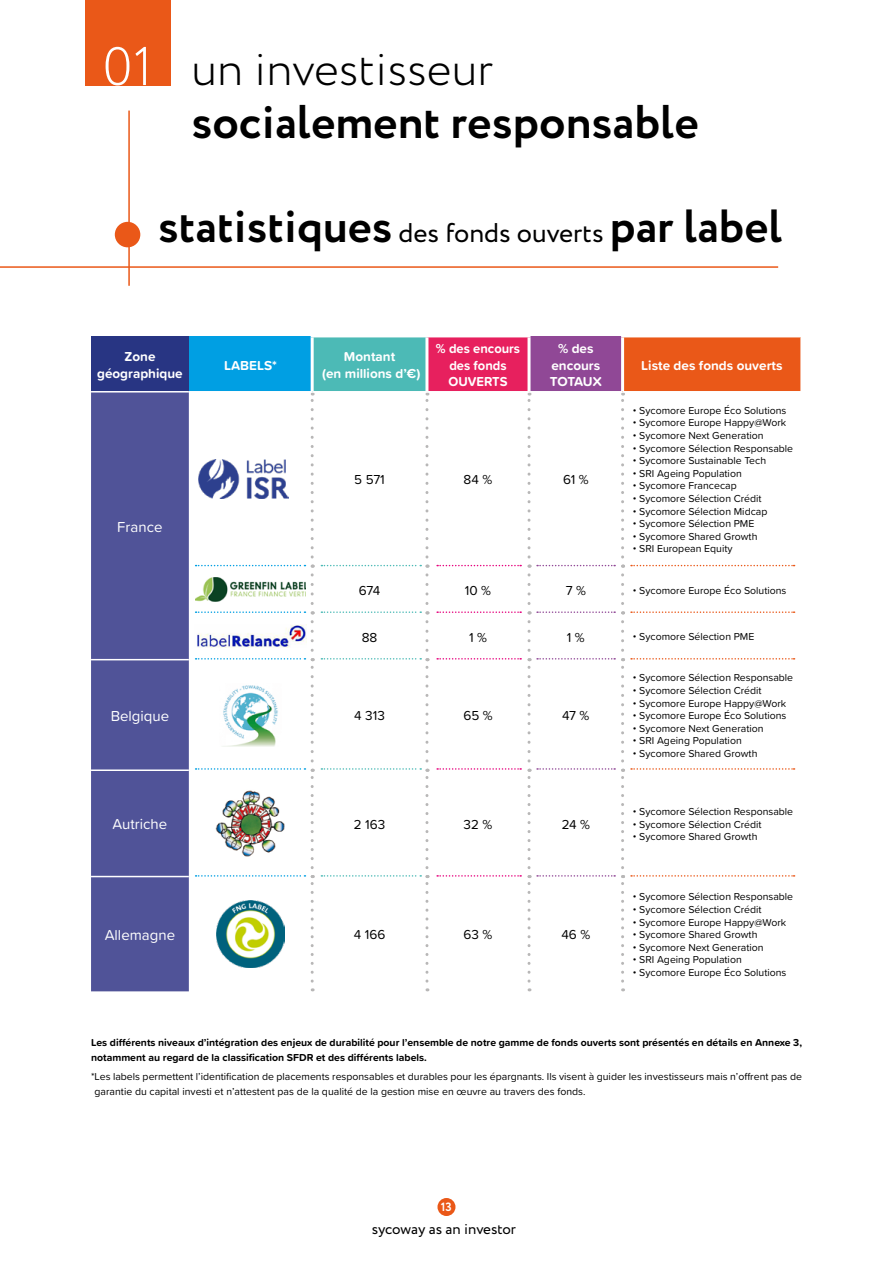
<style>
.page{position:relative;width:893px;height:1263px;background:#fff}
.page>*{position:absolute;margin:0;border:0;box-sizing:border-box;transform-origin:0 0}
.t1{font:700 47.25px/52.5px "Circe";color:#000}
.t2{font:700 46.5px "Circe";color:#000}
.t3{font:15px "Proxima Soft";color:#fff}
.t4{font:15px "Circe";color:#000}
.t5{font:700 13.5px/16.2px "Proxima Soft";color:#fff;text-align:center}
.t6{font:13.5px "Proxima Soft";color:#000}
.t7{font:700 13.5px/16.2px "Proxima Soft";color:#fff;text-align:center;scale:.96 1}
.t8{font:700 12px "Circe";color:#fff}
.t9{font:10.5px/15px "Proxima Soft";color:#000}
.t10{font:700 10.5px/15px "Proxima Soft";color:#000}
.s1{font-weight:300;font-size:54px;color:#fff}
.s2{font-weight:300}
.s3{font-weight:400;font-size:27px}
</style>
<div class="page">
<div style="left:437px;top:1198px;width:18px;height:18px;background:#ea5818;border-radius:50%"></div>
<div style="left:85px;top:0;width:85px;height:85px;background:#ea5818"></div>
<hr style="left:128px;top:111px;width:2px;height:175px;background:#ea5818">
<div style="left:115px;top:222px;width:25px;height:25px;background:#ea5818;border-radius:50%"></div>
<hr style="left:0;top:266px;width:778px;height:2px;background:#ea5818">
<div style="left:91px;top:337px;width:98px;height:55px;background:#283583"></div>
<div style="left:189px;top:337px;width:123px;height:55px;background:#009fe3"></div>
<div style="left:312px;top:337px;width:115px;height:55px;background:#4cbab6"></div>
<div style="left:427px;top:337px;width:102px;height:55px;background:#e7205e"></div>
<div style="left:529px;top:337px;width:94px;height:55px;background:#904896"></div>
<div style="left:623px;top:337px;width:178px;height:55px;background:#ea5818"></div>
<div style="left:91px;top:392px;width:98px;height:599px;background:#505398"></div>
<hr style="left:91px;top:659px;width:98px;height:1px;background:#fff">
<hr style="left:91px;top:769px;width:98px;height:2px;background:#fff">
<hr style="left:91px;top:876px;width:98px;height:1px;background:#fff">
<svg style="left:311px;top:392px;width:3px;height:165px"></svg>
<svg style="left:425px;top:392px;width:3px;height:165px"></svg>
<svg style="left:527px;top:392px;width:3px;height:165px"></svg>
<svg style="left:621px;top:392px;width:3px;height:165px"></svg>
<svg style="left:311px;top:565px;width:3px;height:38px"></svg>
<svg style="left:527px;top:565px;width:3px;height:38px"></svg>
<svg style="left:621px;top:565px;width:3px;height:38px"></svg>
<svg style="left:311px;top:611px;width:3px;height:39px"></svg>
<svg style="left:527px;top:611px;width:3px;height:39px"></svg>
<svg style="left:621px;top:611px;width:3px;height:39px"></svg>
<svg style="left:311px;top:658px;width:3px;height:103px"></svg>
<svg style="left:527px;top:658px;width:3px;height:103px"></svg>
<svg style="left:621px;top:658px;width:3px;height:103px"></svg>
<svg style="left:311px;top:769px;width:3px;height:99px"></svg>
<svg style="left:527px;top:769px;width:3px;height:99px"></svg>
<svg style="left:621px;top:769px;width:3px;height:99px"></svg>
<svg style="left:311px;top:875px;width:3px;height:106px"></svg>
<svg style="left:527px;top:875px;width:3px;height:106px"></svg>
<svg style="left:621px;top:875px;width:3px;height:106px"></svg>
<hr style="left:91px;top:391px;width:98px;height:1px;background:#fff">
<hr style="left:189px;top:391px;width:123px;height:1px;background:#fff">
<hr style="left:312px;top:391px;width:115px;height:1px;background:#fff">
<hr style="left:427px;top:391px;width:102px;height:1px;background:#fff">
<hr style="left:529px;top:391px;width:94px;height:1px;background:#fff">
<hr style="left:800px;top:337px;width:2px;height:54px;background:#fff">
<hr style="left:623px;top:391px;width:179px;height:1px;background:#fff">
<hr style="left:311px;top:337px;width:3px;height:54px;background:#fff">
<hr style="left:425px;top:337px;width:3px;height:54px;background:#fff">
<hr style="left:527px;top:337px;width:3px;height:54px;background:#fff">
<hr style="left:621px;top:337px;width:3px;height:54px;background:#fff">
<img style="left:199px;top:459px;width:90px;height:40px">
<img style="left:195px;top:577px;width:111px;height:25px">
<img style="left:197px;top:625px;width:109px;height:23px">
<img style="left:223px;top:685px;width:55px;height:61px">
<img style="left:216px;top:790px;width:69px;height:67px">
<img style="left:217px;top:900px;width:67px;height:68px">
<svg style="left:196px;top:565px;width:109px;height:1px"></svg>
<svg style="left:196px;top:658px;width:109px;height:1px"></svg>
<svg style="left:196px;top:611px;width:109px;height:2px"></svg>
<svg style="left:196px;top:768px;width:109px;height:2px"></svg>
<svg style="left:196px;top:875px;width:109px;height:2px"></svg>
<svg style="left:437px;top:565px;width:84px;height:1px"></svg>
<svg style="left:437px;top:658px;width:84px;height:1px"></svg>
<svg style="left:437px;top:611px;width:84px;height:2px"></svg>
<svg style="left:437px;top:768px;width:84px;height:2px"></svg>
<svg style="left:437px;top:875px;width:84px;height:2px"></svg>
<svg style="left:537px;top:565px;width:78px;height:1px"></svg>
<svg style="left:537px;top:658px;width:78px;height:1px"></svg>
<svg style="left:537px;top:611px;width:78px;height:2px"></svg>
<svg style="left:537px;top:768px;width:78px;height:2px"></svg>
<svg style="left:537px;top:875px;width:78px;height:2px"></svg>
<svg style="left:631px;top:565px;width:164px;height:1px"></svg>
<svg style="left:631px;top:658px;width:164px;height:1px"></svg>
<svg style="left:631px;top:611px;width:164px;height:2px"></svg>
<svg style="left:631px;top:768px;width:164px;height:2px"></svg>
<svg style="left:631px;top:875px;width:164px;height:2px"></svg>
<svg style="left:321px;top:565px;width:107px;height:38px"></svg>
<svg style="left:321px;top:658px;width:107px;height:103px"></svg>
<svg style="left:321px;top:611px;width:107px;height:39px"></svg>
<svg style="left:321px;top:768px;width:107px;height:100px"></svg>
<svg style="left:321px;top:875px;width:107px;height:106px"></svg>
<h1 class="t1" style="left:191px;top:45px;width:509px;text-indent:-89px"><span class="s1">01</span> <span class="s2">un investisseur </span>socialement responsable</h1>
<h2 class="t2" style="left:158px;top:195px;width:626px">statistiques <span class="s3">des fonds ouverts</span> par label</h2>
<p class="t5" style="left:97px;top:348px;width:87px">Zone géographique</p>
<p class="t5" style="left:224px;top:356px;width:54px">LABELS*</p>
<p class="t5" style="left:322px;top:348px;width:100px">Montant<br>(en millions d’€)</p>
<p class="t7" style="left:436px;top:340px;width:89px">% des encours des fonds<br>OUVERTS</p>
<p class="t5" style="left:550px;top:340px;width:53px">% des encours<br>TOTAUX</p>
<h3 class="t3" style="left:117px;top:515px;width:47px">France</h3>
<p class="t6" style="left:354px;top:470px;width:32px">5 571</p>
<p class="t6" style="left:464px;top:470px;width:30px">84 %</p>
<p class="t6" style="left:563px;top:470px;width:27px">61 %</p>
<p class="t5" style="left:641px;top:356px;width:143px">Liste des fonds ouverts</p>
<p class="t9" style="left:633px;top:402px;width:155px">• Sycomore Europe Éco Solutions</p>
<p class="t9" style="left:633px;top:415px;width:155px">• Sycomore Europe Happy@Work</p>
<p class="t9" style="left:633px;top:427px;width:132px">• Sycomore Next Generation</p>
<p class="t9" style="left:633px;top:440px;width:162px">• Sycomore Sélection Responsable</p>
<p class="t9" style="left:633px;top:453px;width:135px">• Sycomore Sustainable Tech</p>
<p class="t9" style="left:633px;top:465px;width:110px">• SRI Ageing Population</p>
<p class="t9" style="left:633px;top:478px;width:105px">• Sycomore Francecap</p>
<p class="t9" style="left:633px;top:490px;width:130px">• Sycomore Sélection Crédit</p>
<p class="t9" style="left:633px;top:503px;width:136px">• Sycomore Sélection Midcap</p>
<p class="t9" style="left:633px;top:516px;width:123px">• Sycomore Sélection PME</p>
<p class="t9" style="left:633px;top:528px;width:126px">• Sycomore Shared Growth</p>
<p class="t9" style="left:633px;top:541px;width:101px">• SRI European Equity</p>
<p class="t6" style="left:359px;top:580px;width:23px">674</p>
<p class="t6" style="left:465px;top:580px;width:28px">10 %</p>
<p class="t6" style="left:566px;top:580px;width:22px">7 %</p>
<p class="t9" style="left:633px;top:582px;width:155px">• Sycomore Europe Éco Solutions</p>
<p class="t6" style="left:362px;top:627px;width:17px">88</p>
<p class="t6" style="left:469px;top:627px;width:19px">1 %</p>
<p class="t6" style="left:567px;top:627px;width:19px">1 %</p>
<p class="t9" style="left:633px;top:629px;width:123px">• Sycomore Sélection PME</p>
<h3 class="t3" style="left:111px;top:705px;width:60px">Belgique</h3>
<p class="t6" style="left:354px;top:706px;width:32px">4 313</p>
<p class="t6" style="left:463px;top:706px;width:31px">65 %</p>
<p class="t6" style="left:562px;top:706px;width:29px">47 %</p>
<h3 class="t3" style="left:113px;top:813px;width:56px">Autriche</h3>
<p class="t6" style="left:354px;top:814px;width:33px">2 163</p>
<p class="t6" style="left:464px;top:814px;width:30px">32 %</p>
<p class="t6" style="left:562px;top:814px;width:30px">24 %</p>
<h3 class="t3" style="left:105px;top:924px;width:72px">Allemagne</h3>
<p class="t6" style="left:354px;top:925px;width:33px">4 166</p>
<p class="t6" style="left:464px;top:925px;width:30px">63 %</p>
<p class="t6" style="left:561px;top:925px;width:30px">46 %</p>
<p class="t9" style="left:633px;top:670px;width:162px">• Sycomore Sélection Responsable</p>
<p class="t9" style="left:633px;top:682px;width:130px">• Sycomore Sélection Crédit</p>
<p class="t9" style="left:633px;top:695px;width:155px">• Sycomore Europe Happy@Work</p>
<p class="t9" style="left:633px;top:707px;width:155px">• Sycomore Europe Éco Solutions</p>
<p class="t9" style="left:633px;top:720px;width:132px">• Sycomore Next Generation</p>
<p class="t9" style="left:633px;top:733px;width:110px">• SRI Ageing Population</p>
<p class="t9" style="left:633px;top:745px;width:126px">• Sycomore Shared Growth</p>
<p class="t9" style="left:633px;top:803px;width:162px">• Sycomore Sélection Responsable</p>
<p class="t9" style="left:633px;top:816px;width:130px">• Sycomore Sélection Crédit</p>
<p class="t9" style="left:633px;top:829px;width:126px">• Sycomore Shared Growth</p>
<p class="t9" style="left:633px;top:889px;width:162px">• Sycomore Sélection Responsable</p>
<p class="t9" style="left:633px;top:901px;width:130px">• Sycomore Sélection Crédit</p>
<p class="t9" style="left:633px;top:914px;width:155px">• Sycomore Europe Happy@Work</p>
<p class="t9" style="left:633px;top:926px;width:126px">• Sycomore Shared Growth</p>
<p class="t9" style="left:633px;top:939px;width:132px">• Sycomore Next Generation</p>
<p class="t9" style="left:633px;top:952px;width:110px">• SRI Ageing Population</p>
<p class="t9" style="left:633px;top:964px;width:155px">• Sycomore Europe Éco Solutions</p>
<p class="t10" style="left:91px;top:1034px;width:712px">Les différents niveaux d’intégration des enjeux de durabilité pour l’ensemble de notre gamme de fonds ouverts sont présentés en détails en Annexe 3, notamment au regard de la classification SFDR et des différents labels.</p>
<p class="t9" style="left:95px;top:1068px;width:709px;text-indent:-4px">*Les labels permettent l’identification de placements responsables et durables pour les épargnants. Ils visent à guider les investisseurs mais n’offrent pas de garantie du capital investi et n’attestent pas de la qualité de la gestion mise en œuvre au travers des fonds.</p>
<p class="t8" style="left:441px;top:1199px;width:13px">13</p>
<h3 class="t4" style="left:372px;top:1219px;width:146px">sycoway as an investor</h3>
</div>
